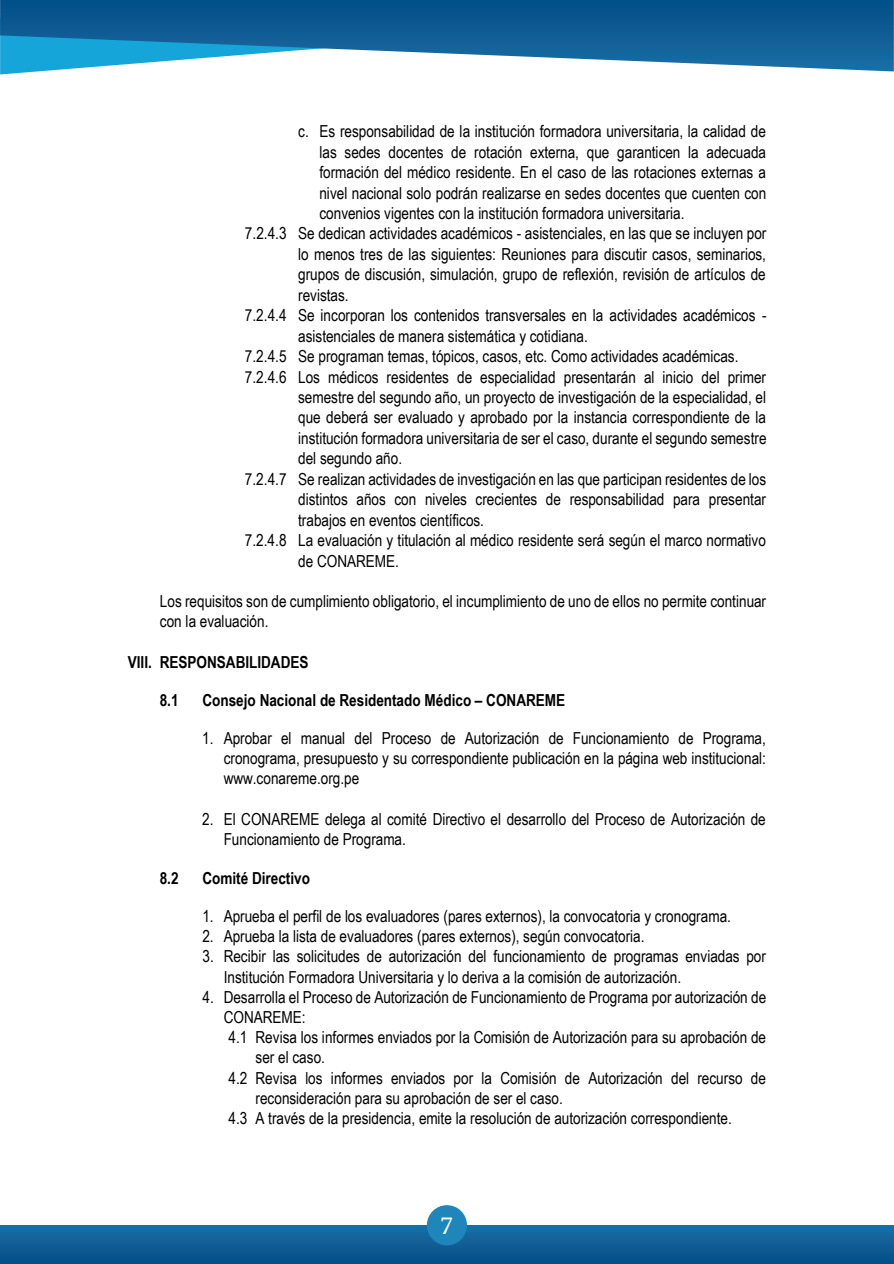
<style>
.page{position:relative;width:894px;height:1264px;background:#fff}
.page>*{position:absolute;margin:0;border:0;box-sizing:border-box;transform-origin:0 0}
.t1{font:24.45px "Sylfaen";color:#fff}
.t2{font:16.5px/20.1px "Arial Narrow";color:#000}
.t3{font:700 16.5px "Arial Narrow";color:#000}
</style>
<div class="page">
<div style="left:0;top:1224px;width:893px;height:39px;background:linear-gradient(to bottom,#1971a8,#064d87)"></div>
<svg style="left:0;top:0;width:893px;height:71px;background:#3179a9"></svg>
<div style="left:427px;top:1204px;width:40px;height:40px;background:#1e86ba;border-radius:50%"></div>
<p class="t2" style="left:298px;top:120px;width:469px">c. Es responsabilidad de la institución formadora universitaria, la calidad de</p>
<p class="t2" style="left:319px;top:141px;width:448px">las sedes docentes de rotación externa, que garanticen la adecuada</p>
<p class="t2" style="left:319px;top:161px;width:448px">formación del médico residente. En el caso de las rotaciones externas a</p>
<p class="t2" style="left:319px;top:182px;width:448px">nivel nacional solo podrán realizarse en sedes docentes que cuenten con</p>
<p class="t2" style="left:319px;top:202px;width:366px">convenios vigentes con la institución formadora universitaria.</p>
<p class="t2" style="left:245px;top:223px;width:522px">7.2.4.3 Se dedican actividades académicos - asistenciales, en las que se incluyen por</p>
<p class="t2" style="left:298px;top:243px;width:469px">lo menos tres de las siguientes: Reuniones para discutir casos, seminarios,</p>
<p class="t2" style="left:298px;top:264px;width:469px">grupos de discusión, simulación, grupo de reflexión, revisión de artículos de</p>
<p class="t2" style="left:298px;top:284px;width:52px">revistas.</p>
<p class="t2" style="left:245px;top:304px;width:523px">7.2.4.4 Se incorporan los contenidos transversales en la actividades académicos -</p>
<p class="t2" style="left:298px;top:325px;width:291px">asistenciales de manera sistemática y cotidiana.</p>
<p class="t2" style="left:245px;top:345px;width:495px">7.2.4.5 Se programan temas, tópicos, casos, etc. Como actividades académicas.</p>
<p class="t2" style="left:245px;top:366px;width:522px">7.2.4.6 Los médicos residentes de especialidad presentarán al inicio del primer</p>
<p class="t2" style="left:298px;top:386px;width:469px">semestre del segundo año, un proyecto de investigación de la especialidad, el</p>
<p class="t2" style="left:298px;top:407px;width:469px">que deberá ser evaluado y aprobado por la instancia correspondiente de la</p>
<p class="t2" style="left:298px;top:427px;width:470px">institución formadora universitaria de ser el caso, durante el segundo semestre</p>
<p class="t2" style="left:298px;top:448px;width:105px">del segundo año.</p>
<p class="t2" style="left:245px;top:468px;width:522px">7.2.4.7 Se realizan actividades de investigación en las que participan residentes de los</p>
<p class="t2" style="left:298px;top:488px;width:469px">distintos años con niveles crecientes de responsabilidad para presentar</p>
<p class="t2" style="left:298px;top:509px;width:187px">trabajos en eventos científicos.</p>
<p class="t2" style="left:245px;top:529px;width:522px">7.2.4.8 La evaluación y titulación al médico residente será según el marco normativo</p>
<p class="t2" style="left:298px;top:550px;width:102px">de CONAREME.</p>
<p class="t2" style="left:160px;top:590px;width:607px">Los requisitos son de cumplimiento obligatorio, el incumplimiento de uno de ellos no permite continuar con la evaluación.</p>
<p class="t3" style="left:128px;top:649px;width:182px">VIII. RESPONSABILIDADES</p>
<p class="t3" style="left:160px;top:687px;width:20px">8.1</p>
<p class="t3" style="left:202px;top:687px;width:364px">Consejo Nacional de Residentado Médico – CONAREME</p>
<p class="t2" style="left:224px;top:727px;width:543px;text-align:justify;text-indent:-21px">1. Aprobar el manual del Proceso de Autorización de Funcionamiento de Programa, cronograma, presupuesto y su correspondiente publicación en la página web institucional: www.conareme.org.pe</p>
<p class="t2" style="left:224px;top:808px;width:543px;text-indent:-21px">2. El CONAREME delega al comité Directivo el desarrollo del Proceso de Autorización de<br>Funcionamiento de Programa.</p>
<p class="t3" style="left:160px;top:865px;width:20px">8.2</p>
<p class="t3" style="left:202px;top:865px;width:109px">Comité Directivo</p>
<p class="t2" style="left:202px;top:905px;width:530px">1. Aprueba el perfil de los evaluadores (pares externos), la convocatoria y cronograma.</p>
<p class="t2" style="left:202px;top:925px;width:443px">2. Aprueba la lista de evaluadores (pares externos), según convocatoria.</p>
<p class="t2" style="left:224px;top:945px;width:543px;text-indent:-21px">3. Recibir las solicitudes de autorización del funcionamiento de programas enviadas por<br>Institución Formadora Universitaria y lo deriva a la comisión de autorización.</p>
<p class="t2" style="left:202px;top:986px;width:565px">4. Desarrolla el Proceso de Autorización de Funcionamiento de Programa por autorización de</p>
<p class="t2" style="left:224px;top:1006px;width:83px">CONAREME:</p>
<p class="t2" style="left:228px;top:1026px;width:539px">4.1 Revisa los informes enviados por la Comisión de Autorización para su aprobación de</p>
<p class="t2" style="left:255px;top:1046px;width:71px">ser el caso.</p>
<p class="t2" style="left:228px;top:1066px;width:539px">4.2 Revisa los informes enviados por la Comisión de Autorización del recurso de</p>
<p class="t2" style="left:255px;top:1086px;width:309px">reconsideración para su aprobación de ser el caso.</p>
<p class="t2" style="left:228px;top:1107px;width:505px">4.3 A través de la presidencia, emite la resolución de autorización correspondiente.</p>
<h1 class="t1" style="left:440px;top:1208px;width:14px">7</h1>
</div>
